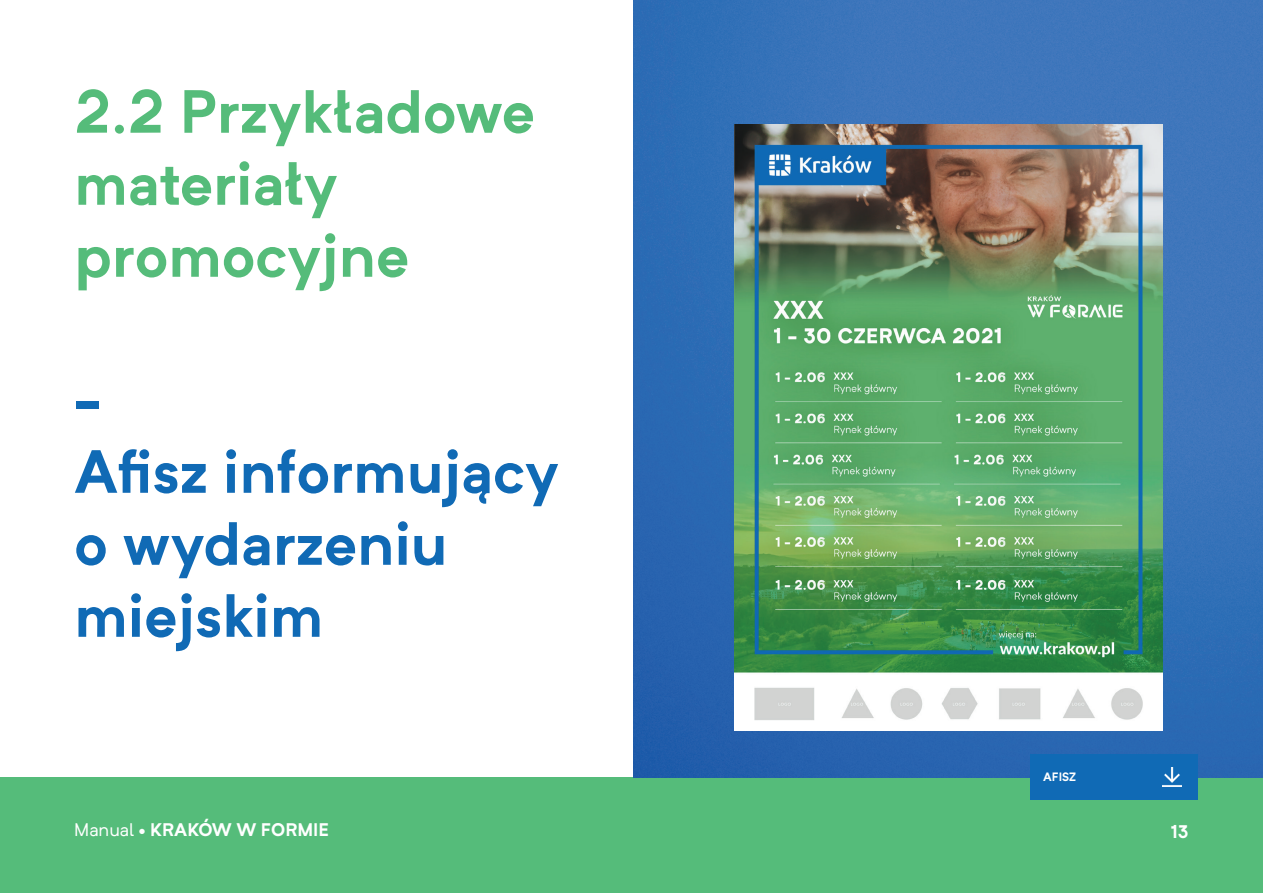
<style>
.page{position:relative;width:1263px;height:893px;background:#fff}
.page>*{position:absolute;margin:0;border:0;box-sizing:border-box;transform-origin:0 0}
.t1{font:700 60px/72px "Neutrif Pro";color:#106ab5}
.t2{font:700 60px/72px "Neutrif Pro";color:#55bc7a}
.t3{font:700 18px "Neutrif Pro";color:#fff}
.t4{font:700 12px "Neutrif Pro";color:#fff}
.s1{font-weight:400}
</style>
<div class="page">
<div style="left:0;top:777px;width:1263px;height:116px;background:#55bc7a"></div>
<img style="left:634px;top:0;width:629px;height:777px">
<img style="left:734px;top:124px;width:429px;height:607px">
<div style="left:1030px;top:754px;width:167px;height:46px;background:#106ab5"></div>
<img style="left:1162px;top:767px;width:20px;height:20px">
<p class="t2" style="left:74px;top:74px;width:462px">2.2 Przykładowe materiały promocyjne</p>
<p class="t1" style="left:74px;top:362px;width:486px">-<br>Afisz informujący o wydarzeniu miejskim</p>
<p class="t4" style="left:1043px;top:768px;width:35px">AFISZ</p>
<p class="t3" style="left:74px;top:817px;width:256px"><span class="s1">Manual</span> • KRAKÓW W FORMIE</p>
<p class="t3" style="left:1171px;top:819px;width:19px">13</p>
</div>
